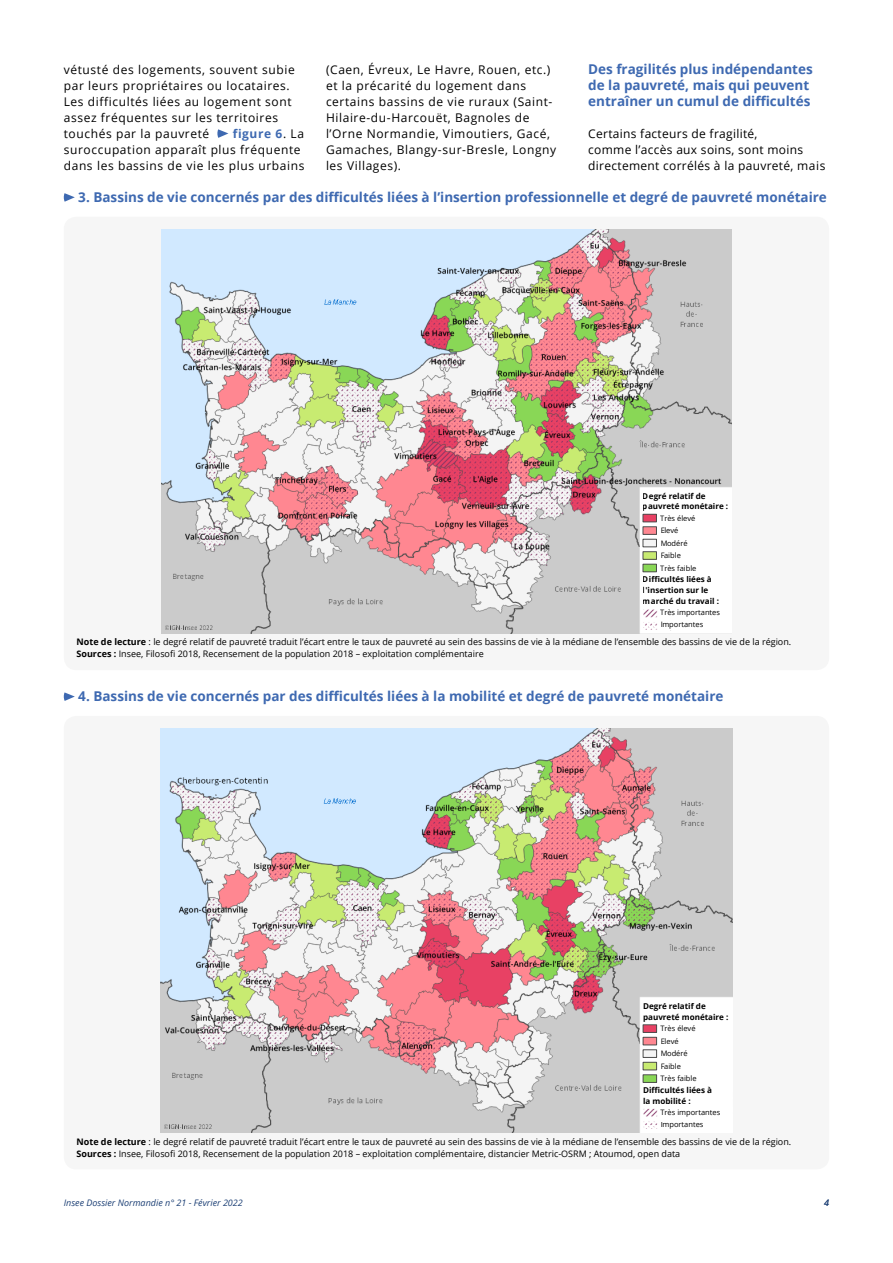
<style>
.page{position:relative;width:893px;height:1263px;background:#fff}
.page>*{position:absolute;margin:0;border:0;box-sizing:border-box;transform-origin:0 0}
.t1{font:700 13.5px/15.9px "Open Sans";color:#3e69b1}
.t2{font:12px/15.9px "Open Sans";letter-spacing:.05em;color:#000}
.t3{font:12px/15.9px "Open Sans";letter-spacing:.025em;color:#000}
.t4{font:9px/12px "Open Sans";color:#000}
.t5{font:italic 9px "Open Sans";color:#1e4176}
.t6{font:700 8.1px/10.5px "Open Sans";color:#000}
.t7{font:7.5px/12.5px "Open Sans";color:#000}
.s1{font-weight:700;color:#3e69b1}
.s2{font-weight:700}
</style>
<div class="page">
<svg style="left:217px;top:129px;width:11px;height:9px"></svg>
<div style="left:64px;top:217px;width:765px;height:453px;background:#f6f6f6;border-radius:13px"></div>
<img style="left:161px;top:230px;width:570px;height:403px">
<div style="left:640px;top:490px;width:90px;height:141px;background:#fff"></div>
<div style="left:643px;top:514px;width:13px;height:8px;background:#e84164"></div>
<div style="left:643px;top:514px;width:14px;height:8px;border:1px solid #4d4d4d"></div>
<div style="left:643px;top:527px;width:13px;height:7px;background:#ff8791"></div>
<div style="left:643px;top:526px;width:14px;height:9px;border:1px solid #4d4d4d"></div>
<div style="left:643px;top:539px;width:13px;height:8px;background:#f4f4f4"></div>
<div style="left:643px;top:539px;width:14px;height:8px;border:1px solid #4d4d4d"></div>
<div style="left:643px;top:552px;width:13px;height:7px;background:#c8eb71"></div>
<div style="left:643px;top:551px;width:14px;height:9px;border:1px solid #4d4d4d"></div>
<div style="left:643px;top:564px;width:13px;height:8px;background:#89d756"></div>
<div style="left:643px;top:564px;width:14px;height:8px;border:1px solid #4d4d4d"></div>
<svg style="left:63px;top:193px;width:12px;height:9px"></svg>
<div style="left:64px;top:716px;width:765px;height:453px;background:#f6f6f6;border-radius:13px"></div>
<img style="left:161px;top:729px;width:571px;height:404px">
<div style="left:641px;top:999px;width:90px;height:132px;background:#fff"></div>
<div style="left:643px;top:1025px;width:14px;height:7px;background:#e84164"></div>
<div style="left:643px;top:1024px;width:14px;height:9px;border:1px solid #4d4d4d"></div>
<div style="left:643px;top:1037px;width:14px;height:8px;background:#ff8791"></div>
<div style="left:643px;top:1037px;width:14px;height:8px;border:1px solid #4d4d4d"></div>
<div style="left:643px;top:1050px;width:14px;height:7px;background:#f4f4f4"></div>
<div style="left:643px;top:1049px;width:14px;height:9px;border:1px solid #4d4d4d"></div>
<div style="left:643px;top:1062px;width:14px;height:8px;background:#c8eb71"></div>
<div style="left:643px;top:1062px;width:14px;height:8px;border:1px solid #4d4d4d"></div>
<div style="left:643px;top:1075px;width:14px;height:7px;background:#89d756"></div>
<div style="left:643px;top:1074px;width:14px;height:9px;border:1px solid #4d4d4d"></div>
<svg style="left:63px;top:692px;width:12px;height:9px"></svg>
<h2 class="t2" style="left:64px;top:62px;width:232px">vétusté des logements, souvent subie par leurs propriétaires ou locataires.<br>Les difficultés liées au logement sont assez fréquentes sur les territoires touchés par la pauvreté</h2>
<h2 class="t2" style="left:64px;top:125px;width:242px;text-indent:169px"><span class="s1">figure 6</span>. La suroccupation apparaît plus fréquente dans les bassins de vie les plus urbains</h2>
<p class="t2" style="left:326px;top:62px;width:232px">(Caen, Évreux, Le Havre, Rouen, etc.) et la précarité du logement dans certains bassins de vie ruraux (Saint-Hilaire-du-Harcouët, Bagnoles de l’Orne Normandie, Vimoutiers, Gacé, Gamaches, Blangy-sur-Bresle, Longny les Villages).</p>
<h1 class="t1" style="left:588px;top:61px;width:226px">Des fragilités plus indépendantes de la pauvreté, mais qui peuvent entraîner un cumul de difficultés</h1>
<h2 class="t3" style="left:588px;top:125px;width:239px">Certains facteurs de fragilité,<br>comme l’accès aux soins, sont moins directement corrélés à la pauvreté, mais</h2>
<h1 class="t1" style="left:78px;top:188px;width:750px">3. Bassins de vie concernés par des difficultés liées à l’insertion professionnelle et degré de pauvreté monétaire</h1>
<p class="t6" style="left:643px;top:490px;width:87px">Degré relatif de pauvreté monétaire :</p>
<p class="t7" style="left:660px;top:512px;width:38px">Très élevé<br>Elevé<br>Modéré<br>Faible<br>Très faible</p>
<p class="t6" style="left:643px;top:574px;width:78px">Difficultés liées à l'insertion sur le marché du travail :</p>
<p class="t7" style="left:660px;top:606px;width:61px">Très importantes<br>Importantes</p>
<p class="t4" style="left:77px;top:636px;width:716px"><span class="s2">Note de lecture</span> : le degré relatif de pauvreté traduit l’écart entre le taux de pauvreté au sein des bassins de vie à la médiane de l’ensemble des bassins de vie de la région.<br><span class="s2">Sources :</span> Insee, Filosofi 2018, Recensement de la population 2018 – exploitation complémentaire</p>
<h1 class="t1" style="left:78px;top:688px;width:647px">4. Bassins de vie concernés par des difficultés liées à la mobilité et degré de pauvreté monétaire</h1>
<p class="t6" style="left:643px;top:1001px;width:87px">Degré relatif de pauvreté monétaire :</p>
<p class="t7" style="left:660px;top:1022px;width:38px">Très élevé<br>Elevé<br>Modéré<br>Faible<br>Très faible</p>
<p class="t6" style="left:643px;top:1085px;width:70px">Difficultés liées à la mobilité :</p>
<p class="t7" style="left:660px;top:1106px;width:61px">Très importantes<br>Importantes</p>
<p class="t4" style="left:77px;top:1135px;width:716px"><span class="s2">Note de lecture</span> : le degré relatif de pauvreté traduit l’écart entre le taux de pauvreté au sein des bassins de vie à la médiane de l’ensemble des bassins de vie de la région.<br><span class="s2">Sources :</span> Insee, Filosofi 2018, Recensement de la population 2018 – exploitation complémentaire, distancier Metric-OSRM ; Atoumod, open data</p>
<p class="t5" style="left:64px;top:1197px;width:181px">Insee Dossier Normandie n° 21 - Février 2022</p>
<p class="t5" style="left:824px;top:1197px;width:6px">4</p>
</div>
